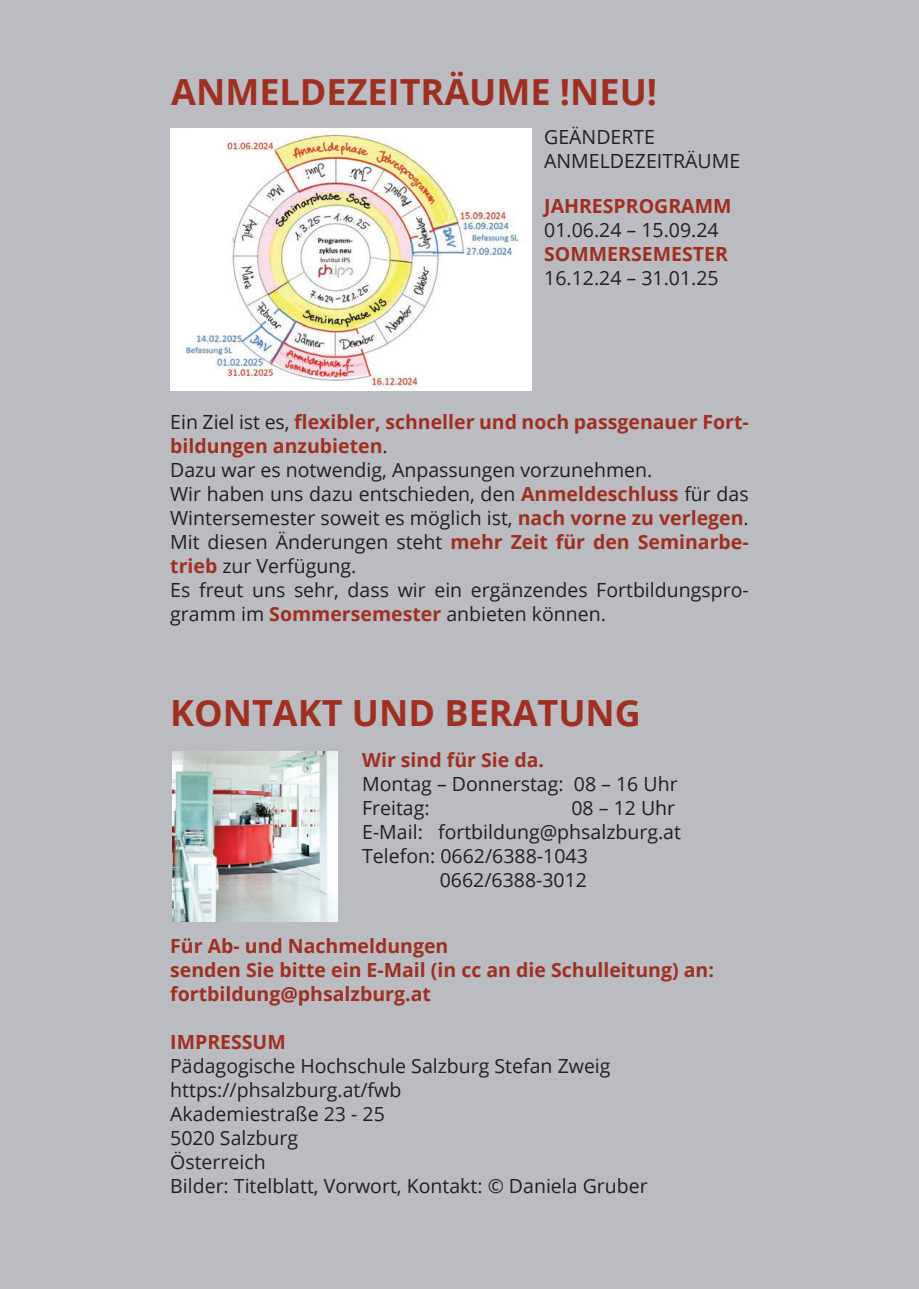
<style>
.page{position:relative;width:919px;height:1289px;background:#fff}
.page>*{position:absolute;margin:0;border:0;box-sizing:border-box;transform-origin:0 0}
.t1{font:700 36px "Open Sans";color:#9f3021}
.t2{font:19.5px/24px "Open Sans";color:#231f20}
.t3{font:700 19.5px/24px "Open Sans";color:#9f3021}
.s1{font-weight:700;color:#9f3021}
</style>
<div class="page">
<div style="left:0;top:0;width:918px;height:1288px;background:#bbbcc1"></div>
<img style="left:170px;top:129px;width:361px;height:261px">
<img style="left:172px;top:752px;width:165px;height:169px">
<h1 class="t1" style="left:171px;top:66px;width:487px">ANMELDEZEITRÄUME !NEU!</h1>
<p class="t2" style="left:544px;top:124px;width:197px">GEÄNDERTE<br>ANMELDEZEITRÄUME</p>
<p class="t3" style="left:544px;top:193px;width:189px">JAHRESPROGRAMM</p>
<p class="t2" style="left:544px;top:217px;width:176px">01.06.24 – 15.09.24</p>
<p class="t3" style="left:544px;top:241px;width:185px">SOMMERSEMESTER</p>
<p class="t2" style="left:544px;top:265px;width:176px">16.12.24 – 31.01.25</p>
<p class="t2" style="left:170px;top:410px;width:580px">Ein Ziel ist es, <span class="s1">flexibler, schneller und noch passgenauer Fort&shy;bildungen anzubieten</span>.<br>Dazu war es notwendig, Anpassungen vorzunehmen.<br>Wir haben uns dazu entschieden, den <span class="s1">Anmeldeschluss</span> für das Wintersemester soweit es möglich ist, <span class="s1">nach vorne zu verlegen</span>.<br>Mit diesen Änderungen steht <span class="s1">mehr Zeit für den Seminarbe&shy;trieb</span> zur Verfügung.<br>Es freut uns sehr, dass wir ein ergänzendes Fortbildungspro&shy;gramm im <span class="s1">Sommersemester</span> anbieten können.</p>
<h1 class="t1" style="left:170px;top:687px;width:472px">KONTAKT UND BERATUNG</h1>
<p class="t3" style="left:362px;top:747px;width:183px">Wir sind für Sie da.</p>
<p class="t2" style="left:362px;top:771px;width:317px">Montag – Donnerstag: 08 – 16 Uhr<br>Freitag:</p>
<p class="t2" style="left:571px;top:795px;width:105px">08 – 12 Uhr</p>
<p class="t2" style="left:362px;top:819px;width:320px">E-Mail: fortbildung@phsalzburg.at</p>
<p class="t2" style="left:362px;top:843px;width:227px">Telefon: 0662/6388-1043</p>
<p class="t2" style="left:440px;top:867px;width:149px">0662/6388-3012</p>
<p class="t3" style="left:170px;top:933px;width:545px">Für Ab- und Nachmeldungen<br>senden Sie bitte ein E-Mail (in cc an die Schulleitung) an: fortbildung@phsalzburg.at</p>
<p class="t3" style="left:170px;top:1029px;width:117px">IMPRESSUM</p>
<p class="t2" style="left:170px;top:1053px;width:479px">Pädagogische Hochschule Salzburg Stefan Zweig https://phsalzburg.at/fwb<br>Akademiestraße 23 - 25<br>5020 Salzburg<br>Österreich<br>Bilder: Titelblatt, Vorwort, Kontakt: © Daniela Gruber</p>
</div>
